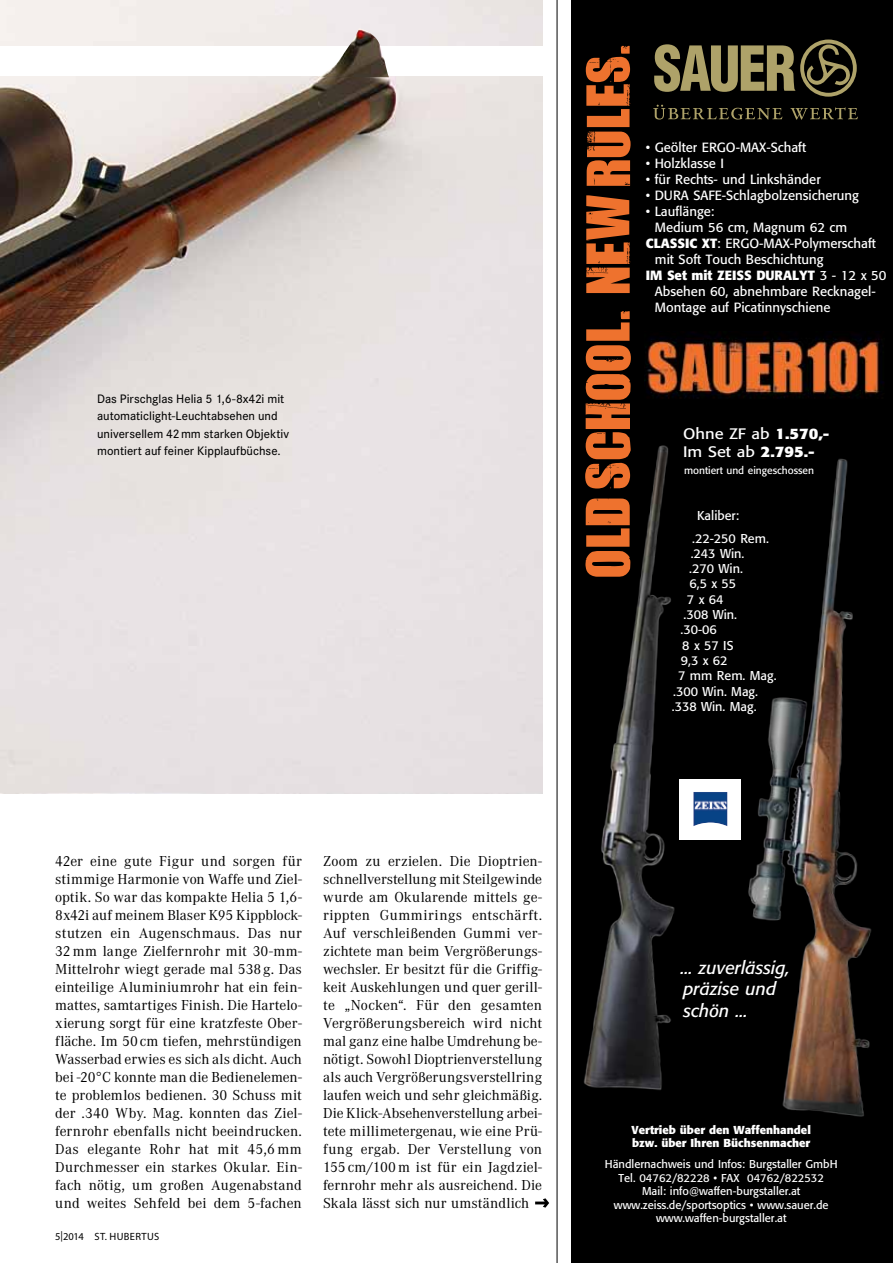
<style>
.page{position:relative;width:893px;height:1263px;background:#fff}
.page>*{position:absolute;margin:0;border:0;box-sizing:border-box;transform-origin:0 0}
.t1{font:italic 17.7px/21.5px "Formata Euro";color:#fff}
.t2{font:15px/18px "Corporate A";letter-spacing:.005em;color:#000;text-align:justify}
.t3{font:15px/18.1px "Formata Euro";color:#fff;scale:1.09 1}
.t4{font:13.2px "Formata Euro";color:#fff}
.t5{font:700 13.2px "Formata Euro";color:#fff}
.t6{font:500 12.75px/17.2px "Corporate S";color:#000}
.t7{font:12.75px/22.4px "Formata Euro";color:#fff}
.t8{font:700 11.4px/13.8px "Formata Euro";color:#fff}
.t9{font:11.25px/13.6px "Formata Euro";color:#fff;text-align:center}
.t10{font:10.5px "Myriad Pro";letter-spacing:.035em;color:#000}
.t11{font:10.35px "Formata Euro";color:#fff}
.s1{font-weight:700}
.s2{font-weight:400}
</style>
<div class="page">
<img style="left:0;top:0;width:542px;height:793px">
<svg style="left:535px;top:1198px;width:14px;height:9px"></svg>
<div style="left:0;top:46px;width:893px;height:29px;background:#fff"></div>
<img style="left:319px;top:29px;width:70px;height:48px">
<hr style="left:557px;top:0;width:1px;height:1263px;background:#000">
<div style="left:572px;top:0;width:321px;height:1263px;background:#000"></div>
<svg style="left:654px;top:40px;width:203px;height:57px"></svg>
<svg style="left:653px;top:105px;width:205px;height:15px"></svg>
<div style="left:680px;top:779px;width:61px;height:60px;background:#fff"></div>
<img style="left:715px;top:792px;width:10px;height:34px">
<img style="left:725px;top:458px;width:147px;height:659px">
<img style="left:583px;top:445px;width:132px;height:645px">
<svg style="left:585px;top:498px;width:45px;height:79px"></svg>
<svg style="left:585px;top:311px;width:46px;height:178px"></svg>
<svg style="left:586px;top:195px;width:44px;height:98px"></svg>
<svg style="left:586px;top:46px;width:45px;height:140px"></svg>
<img style="left:644px;top:331px;width:240px;height:68px">
<p class="t6" style="left:97px;top:390px;width:194px">Das Pirschglas Helia 5 1,6-8x42i mit automaticlight-Leuchtabsehen und universellem 42 mm starken Objektiv montiert auf feiner Kipplaufbüchse.</p>
<p class="t2" style="left:55px;top:851px;width:248px">42er eine gute Figur und sorgen für stimmige Harmonie von Waffe und Ziel&shy;optik. So war das kompakte Helia 5 1,6- 8x42i auf meinem Blaser K95 Kippblock&shy;stutzen ein Augenschmaus. Das nur 32 mm lange Zielfernrohr mit 30-mm-Mittelrohr wiegt gerade mal 538 g. Das einteilige Aluminiumrohr hat ein fein&shy;mattes, samtartiges Finish. Die Hartelo&shy;xierung sorgt für eine kratzfeste Ober&shy;fläche. Im 50 cm tiefen, mehrstündigen Wasserbad erwies es sich als dicht. Auch bei -20°C konnte man die Bedienelemen&shy;te problemlos bedienen. 30 Schuss mit der .340 Wby. Mag. konnten das Ziel&shy;fernrohr ebenfalls nicht beeindrucken.<br>Das elegante Rohr hat mit 45,6 mm Durchmesser ein starkes Okular. Ein&shy;fach nötig, um großen Augenabstand und weites Sehfeld bei dem 5-fachen</p>
<p class="t2" style="left:323px;top:851px;width:220px">Zoom zu erzielen. Die Dioptrien&shy;schnellverstellung mit Steilgewinde wurde am Okularende mittels ge&shy;rippten Gummirings entschärft.<br>Auf verschleißenden Gummi ver&shy;zichtete man beim Vergrößerungs&shy;wechsler. Er besitzt für die Griffig&shy;keit Auskehlungen und quer gerill&shy;te „Nocken“. Für den gesamten Vergrößerungsbereich wird nicht mal ganz eine halbe Umdrehung be&shy;nötigt. Sowohl Dioptrienverstellung als auch Vergrößerungsverstellring laufen weich und sehr gleichmäßig.<br>Die Klick-Absehenverstellung arbei&shy;tete millimetergenau, wie eine Prü&shy;fung ergab. Der Verstellung von 155 cm/100 m ist für ein Jagdziel&shy;fernrohr mehr als ausreichend. Die Skala lässt sich nur umständlich</p>
<p class="t10" style="left:55px;top:1231px;width:105px">5|2014 ST. HUBERTUS</p>
<p class="t4" style="left:646px;top:140px;width:162px">• Geölter ERGO-MAX-Schaft</p>
<p class="t4" style="left:646px;top:156px;width:80px">• Holzklasse I</p>
<p class="t4" style="left:646px;top:171px;width:176px">• für Rechts- und Linkshänder</p>
<p class="t4" style="left:646px;top:187px;width:215px">• DURA SAFE-Schlagbolzensicherung</p>
<p class="t4" style="left:646px;top:203px;width:70px">• Lauflänge:</p>
<p class="t4" style="left:655px;top:219px;width:194px">Medium 56 cm, Magnum 62 cm</p>
<p class="t4" style="left:646px;top:235px;width:232px"><span class="s1">CLASSIC XT</span>: ERGO-MAX-Polymerschaft</p>
<p class="t4" style="left:655px;top:251px;width:170px">mit Soft Touch Beschichtung</p>
<p class="t5" style="left:646px;top:267px;width:242px">IM Set mit ZEISS DURALYT <span class="s2">3 - 12 x 50</span></p>
<p class="t4" style="left:655px;top:283px;width:222px">Absehen 60, abnehmbare Recknagel-</p>
<p class="t4" style="left:655px;top:299px;width:177px">Montage auf Picatinnyschiene</p>
<p class="t3" style="left:683px;top:425px;width:136px">Ohne ZF ab <span class="s1">1.570,-<br></span>Im Set ab <span class="s1">2.795.-</span></p>
<p class="t11" style="left:684px;top:464px;width:132px">montiert und eingeschossen</p>
<p class="t7" style="left:692px;top:504px;width:78px;text-indent:5px">Kaliber: .22-250 Rem.</p>
<p class="t7" style="left:691px;top:542px;width:55px">.243 Win.</p>
<p class="t7" style="left:689px;top:557px;width:55px">.270 Win.</p>
<p class="t7" style="left:689px;top:573px;width:48px">6,5 x 55</p>
<p class="t7" style="left:687px;top:588px;width:38px">7 x 64</p>
<p class="t7" style="left:683px;top:603px;width:55px">.308 Win.</p>
<p class="t7" style="left:680px;top:619px;width:38px">.30-06</p>
<p class="t7" style="left:682px;top:634px;width:53px">8 x 57 IS</p>
<p class="t7" style="left:681px;top:649px;width:48px">9,3 x 62</p>
<p class="t7" style="left:678px;top:665px;width:100px">7 mm Rem. Mag.</p>
<p class="t7" style="left:673px;top:680px;width:86px">.300 Win. Mag.</p>
<p class="t7" style="left:672px;top:695px;width:86px">.338 Win. Mag.</p>
<p class="t1" style="left:681px;top:957px;width:111px">... zuverlässig, präzise und schön ...</p>
<p class="t8" style="left:632px;top:1122px;width:181px">Vertrieb über den Waffenhandel bzw. über Ihren Büchsenmacher</p>
<p class="t9" style="left:605px;top:1157px;width:234px">Händlernachweis und Infos: Burgstaller GmbH Tel. 04762/82228 • FAX 04762/822532<br>Mail: info@waffen-burgstaller.at www.zeiss.de/sportsoptics • www.sauer.de www.waffen-burgstaller.at</p>
</div>
